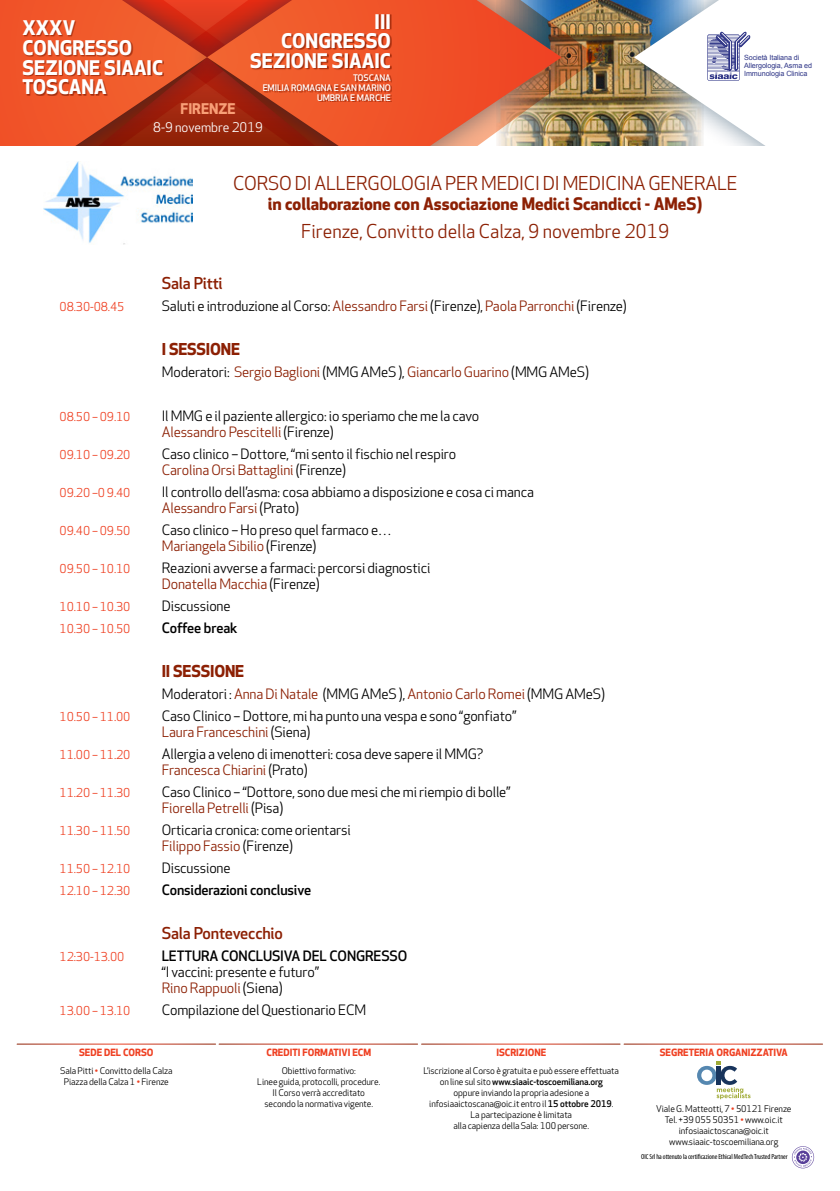
<style>
.page{position:relative;width:840px;height:1191px;background:#fff}
.page>*{position:absolute;margin:0;border:0;box-sizing:border-box;transform-origin:0 0}
.t1{font:700 19.6px/19.6px "Apex New";color:#fff}
.t2{font:18.8px "Apex New";letter-spacing:-.01em;color:#8c2004}
.t3{font:700 16.8px "Apex New";color:#8c2004}
.t4{font:500 16px "Apex New";letter-spacing:-.01em;color:#8c2004}
.t5{font:700 16px "Apex New";letter-spacing:-.01em;color:#8c2004}
.t6{font:700 14.4px "Apex New";color:#f89f77}
.t7{font:14px/16px "Apex New";letter-spacing:-.01em;color:#000}
.t8{font:500 14px "Apex New";letter-spacing:-.01em;color:#000}
.t9{font:13px "Apex New";color:#fff}
.t10{font:12px "Apex New";letter-spacing:-.01em;color:#ef4123}
.t11{font:700 9.8px "Apex New";color:#ef4123}
.t12{font:9px/11px "Apex New";letter-spacing:-.01em;color:#000;text-align:center}
.t13{font:500 8.8px/9.8px "Apex New";letter-spacing:-.01em;color:#fff;text-align:right}
.t14{font:condensed 7.4px "Myriad Pro";letter-spacing:-.01em;color:#000}
.t15{font:7.2px/8px "Arial";letter-spacing:-.01em;color:#2d3486}
.s1{color:#8c2004}
.s2{color:#ef4123}
.s3{font-weight:500}
</style>
<div class="page">
<img style="left:583px;top:0;width:15px;height:146px">
<svg style="left:0;top:0;width:185px;height:146px;background:#d54621"></svg>
<div style="left:185px;top:0;width:398px;height:200px;background:#002a49;opacity:.5"></div>
<img style="left:207px;top:0;width:354px;height:146px">
<div style="left:24px;top:21px;width:139px;height:75px;background:#8c2004;opacity:.75"></div>
<div style="left:251px;top:15px;width:140px;height:87px;background:#8c2004;opacity:.75"></div>
<img style="left:598px;top:0;width:14px;height:146px">
<div style="left:612px;top:0;width:227px;height:200px;background:#002a49;opacity:.5"></div>
<img style="left:633px;top:0;width:206px;height:146px">
<div style="left:0;top:146px;width:839px;height:152px;background:#fff"></div>
<img style="left:44px;top:162px;width:148px;height:82px">
<svg style="left:697px;top:1061px;width:53px;height:38px"></svg>
<svg style="left:791px;top:1146px;width:22px;height:22px"></svg>
<h1 class="t1" style="left:23px;top:19px;width:142px">XXXV<br>CONGRESSO<br>SEZIONE SIAAIC<br>TOSCANA</h1>
<h1 class="t1" style="left:250px;top:12px;width:142px;text-align:right">III<br>CONGRESSO<br>SEZIONE SIAAIC</h1>
<p class="t13" style="left:262px;top:73px;width:130px">TOSCANA<br>EMILIA ROMAGNA E SAN MARINO<br>UMBRIA E MARCHE</p>
<p class="t6" style="left:180px;top:100px;width:56px">FIRENZE</p>
<p class="t9" style="left:153px;top:120px;width:111px">8-9 novembre 2019</p>
<p class="t15" style="left:743px;top:53px;width:69px">Società Italiana di<br>Allergologia, Asma ed<br>Immunologia Clinica</p>
<h2 class="t2" style="left:233px;top:172px;width:505px">CORSO DI ALLERGOLOGIA PER MEDICI DI MEDICINA GENERALE</h2>
<p class="t3" style="left:268px;top:194px;width:436px">in collaborazione con Associazione Medici Scandicci - AMeS)</p>
<h2 class="t2" style="left:301px;top:221px;width:369px">Firenze, Convitto della Calza, 9 novembre 2019</h2>
<p class="t4" style="left:162px;top:274px;width:62px">Sala Pitti</p>
<p class="t10" style="left:60px;top:300px;width:66px">08.30-08.45</p>
<p class="t7" style="left:162px;top:298px;width:466px">Saluti e introduzione al Corso: <span class="s1">Alessandro Farsi</span> (Firenze), <span class="s1">Paola Parronchi</span> (Firenze)</p>
<p class="t5" style="left:162px;top:339px;width:80px">I SESSIONE</p>
<p class="t7" style="left:162px;top:364px;width:428px">Moderatori: <span class="s1">Sergio Baglioni</span> (MMG AMeS ), <span class="s1">Giancarlo Guarino</span> (MMG AMeS)</p>
<p class="t10" style="left:60px;top:410px;width:72px">08.50 – 09.10</p>
<p class="t7" style="left:162px;top:408px;width:319px">Il MMG e il paziente allergico: io speriamo che me la cavo<br><span class="s1">Alessandro Pescitelli</span> (Firenze)</p>
<p class="t10" style="left:60px;top:448px;width:72px">09.10 – 09.20</p>
<p class="t7" style="left:162px;top:446px;width:296px">Caso clinico – Dottore, “mi sento il fischio nel respiro<br><span class="s1">Carolina Orsi Battaglini</span> (Firenze)</p>
<p class="t10" style="left:60px;top:486px;width:72px">09.20 –0 9.40</p>
<p class="t7" style="left:162px;top:484px;width:373px">Il controllo dell’asma: cosa abbiamo a disposizione e cosa ci manca<br><span class="s1">Alessandro Farsi</span> (Prato)</p>
<p class="t10" style="left:60px;top:524px;width:72px">09.40 – 09.50</p>
<p class="t7" style="left:162px;top:522px;width:231px">Caso clinico – Ho preso quel farmaco e…<br><span class="s1">Mariangela Sibilio</span> (Firenze)</p>
<p class="t10" style="left:60px;top:562px;width:72px">09.50 – 10.10</p>
<p class="t7" style="left:162px;top:560px;width:270px">Reazioni avverse a farmaci: percorsi diagnostici<br><span class="s1">Donatella Macchia</span> (Firenze)</p>
<p class="t10" style="left:60px;top:600px;width:72px">10.10 – 10.30</p>
<p class="t7" style="left:162px;top:598px;width:70px">Discussione</p>
<p class="t10" style="left:60px;top:622px;width:72px">10.30 – 10.50</p>
<p class="t8" style="left:162px;top:620px;width:77px">Coffee break</p>
<p class="t5" style="left:162px;top:661px;width:84px">II SESSIONE</p>
<p class="t7" style="left:162px;top:686px;width:444px">Moderatori : <span class="s1">Anna Di Natale</span> (MMG AMeS ), <span class="s1">Antonio Carlo Romei</span> (MMG AMeS)</p>
<p class="t10" style="left:60px;top:710px;width:72px">10.50 – 11.00</p>
<p class="t7" style="left:162px;top:708px;width:356px">Caso Clinico – Dottore, mi ha punto una vespa e sono “gonfiato”<br><span class="s1">Laura Franceschini</span> (Siena)</p>
<p class="t10" style="left:60px;top:748px;width:72px">11.00 – 11.20</p>
<p class="t7" style="left:162px;top:746px;width:323px">Allergia a veleno di imenotteri: cosa deve sapere il MMG?<br><span class="s1">Francesca Chiarini</span> (Prato)</p>
<p class="t10" style="left:60px;top:786px;width:72px">11.20 – 11.30</p>
<p class="t7" style="left:162px;top:784px;width:350px">Caso Clinico – “Dottore, sono due mesi che mi riempio di bolle”<br><span class="s1">Fiorella Petrelli</span> (Pisa)</p>
<p class="t10" style="left:60px;top:824px;width:72px">11.30 – 11.50</p>
<p class="t7" style="left:162px;top:822px;width:190px">Orticaria cronica: come orientarsi<br><span class="s1">Filippo Fassio</span> (Firenze)</p>
<p class="t10" style="left:60px;top:862px;width:72px">11.50 – 12.10</p>
<p class="t7" style="left:162px;top:860px;width:70px">Discussione</p>
<p class="t10" style="left:60px;top:884px;width:72px">12.10 – 12.30</p>
<p class="t8" style="left:162px;top:882px;width:151px">Considerazioni conclusive</p>
<p class="t4" style="left:162px;top:924px;width:123px">Sala Pontevecchio</p>
<p class="t10" style="left:60px;top:950px;width:66px">12:30-13.00</p>
<p class="t8" style="left:162px;top:948px;width:247px">LETTURA CONCLUSIVA DEL CONGRESSO</p>
<p class="t7" style="left:162px;top:964px;width:158px">“I vaccini: presente e futuro”<br><span class="s1">Rino Rappuoli</span> (Siena)</p>
<p class="t10" style="left:60px;top:1004px;width:72px">13.00 – 13.10</p>
<p class="t7" style="left:162px;top:1002px;width:206px">Compilazione del Questionario ECM</p>
<p class="t11" style="left:79px;top:1047px;width:76px">SEDE DEL CORSO</p>
<p class="t11" style="left:266px;top:1047px;width:106px">CREDITI FORMATIVI ECM</p>
<p class="t11" style="left:496px;top:1047px;width:51px">ISCRIZIONE</p>
<p class="t11" style="left:659px;top:1047px;width:129px">SEGRETERIA ORGANIZZATIVA</p>
<p class="t12" style="left:60px;top:1065px;width:114px">Sala Pitti <span class="s2">•</span> Convitto della Calza<br>Piazza della Calza 1 <span class="s2">•</span> Firenze</p>
<p class="t12" style="left:257px;top:1065px;width:124px">Obiettivo formativo:<br>Linee guida, protocolli, procedure.<br>Il Corso verrà accreditato secondo la normativa vigente.</p>
<p class="t12" style="left:423px;top:1065px;width:197px">L’iscrizione al Corso è gratuita e può essere effettuata on line sul sito <span class="s3">www.siaaic-toscoemiliana.org<br></span>oppure inviando la propria adesione a infosiaaictoscana@oic.it entro il <span class="s3">15 ottobre 2019</span>.<br>La partecipazione è limitata<br>alla capienza della Sala: 100 persone.</p>
<p class="t12" style="left:655px;top:1103px;width:137px">Viale G. Matteotti, 7 <span class="s2">•</span> 50121 Firenze<br>Tel. +39 055 50351 <span class="s2">•</span> www.oic.it infosiaaictoscana@oic.it www.siaaic-toscoemiliana.org</p>
<p class="t14" style="left:641px;top:1152px;width:148px">OIC Srl ha ottenuto la certificazione Ethical MedTech Trusted Partner</p>
</div>
